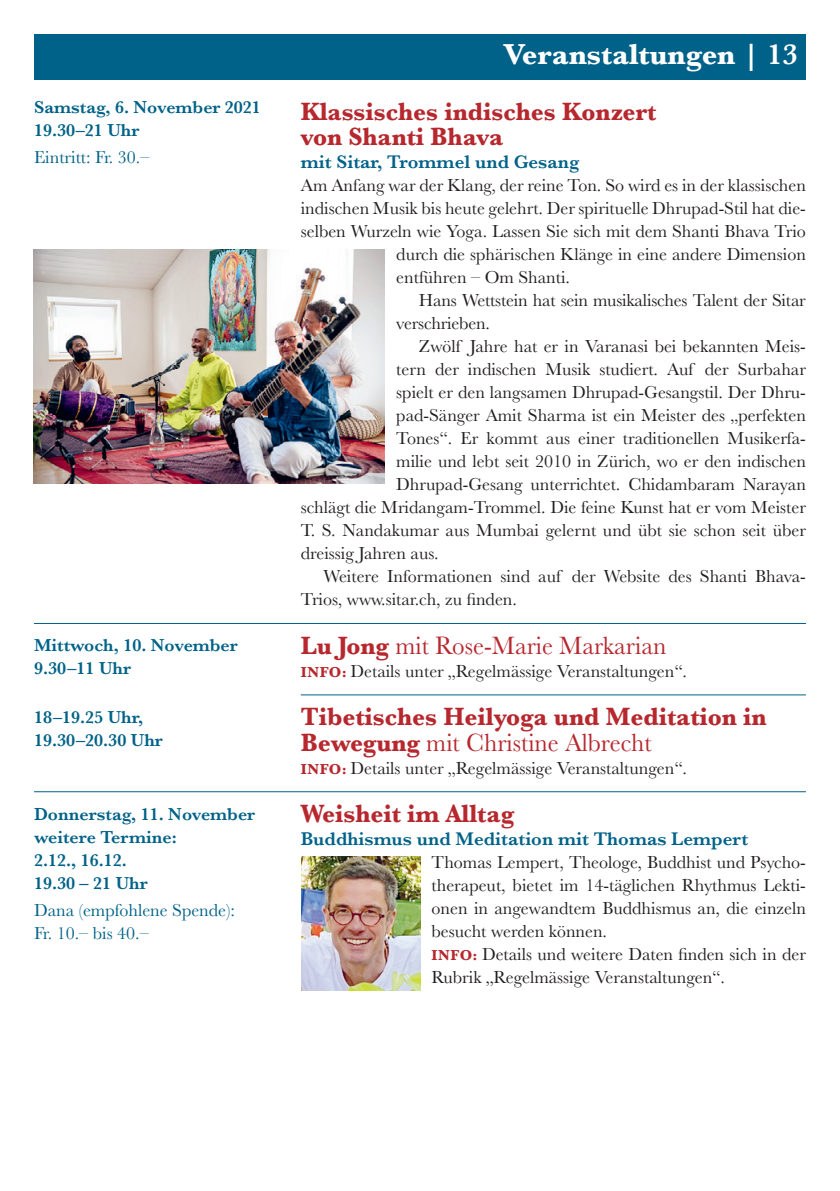
<style>
.page{position:relative;width:840px;height:1191px;background:#fff}
.page>*{position:absolute;margin:0;border:0;box-sizing:border-box;transform-origin:0 0}
.t1{font:700 30px "Baskerville";color:#fff}
.t2{font:700 26px/25.4px "Baskerville";color:#b7282e;scale:.96 1}
.t3{font:26px "Baskerville";color:#b7282e;scale:.96 1}
.t4{font:600 19px "Baskerville";color:#006288}
.t5{font:18px/23px "Baskerville";color:#231f20}
.t6{font:600 18px/23px "Baskerville";color:#006288}
.t7{font:18px/23px "Baskerville";color:#006288}
.s1{font-weight:600}
.s2{font-weight:700}
.s3{font-weight:700;font-size:15px;color:#b7282e}
.s4{font-weight:400}
</style>
<div class="page">
<hr style="left:34px;top:623px;width:771px;height:1px;background:#006288">
<hr style="left:300px;top:694px;width:505px;height:1px;background:#006288">
<hr style="left:34px;top:791px;width:771px;height:1px;background:#006288">
<div style="left:34px;top:34px;width:771px;height:45px;background:#006288"></div>
<img style="left:34px;top:250px;width:351px;height:234px">
<img style="left:301px;top:856px;width:119px;height:134px">
<p class="t6" style="left:34px;top:95px;width:228px">Samstag, 6. November 2021<br>19.30–21 Uhr</p>
<p class="t7" style="left:34px;top:146px;width:117px">Eintritt: Fr. 30.–</p>
<h1 class="t1" style="left:503px;top:34px;width:295px">Veranstaltungen <span class="s1">| 13</span></h1>
<h2 class="t2" style="left:300px;top:99px;width:371px">Klassisches indisches Konzert von Shanti Bhava</h2>
<p class="t4" style="left:300px;top:149px;width:280px">mit Sitar, Trommel und Gesang</p>
<p class="t5" style="left:300px;top:174px;width:506px">Am Anfang war der Klang, der reine Ton. So wird es in der klassischen</p>
<p class="t5" style="left:300px;top:197px;width:506px">indischen Musik bis heute gelehrt. Der spirituelle Dhrupad-Stil hat die-</p>
<p class="t5" style="left:300px;top:220px;width:506px">selben Wurzeln wie Yoga. Lassen Sie sich mit dem Shanti Bhava Trio</p>
<p class="t5" style="left:396px;top:243px;width:411px">durch die sphärischen Klänge in eine andere Dimension</p>
<p class="t5" style="left:396px;top:266px;width:175px">entführen – Om Shanti.</p>
<p class="t5" style="left:419px;top:289px;width:388px">Hans Wettstein hat sein musikalisches Talent der Sitar</p>
<p class="t5" style="left:396px;top:312px;width:95px">verschrieben.</p>
<p class="t5" style="left:419px;top:335px;width:388px">Zwölf Jahre hat er in Varanasi bei bekannten Meis-</p>
<p class="t5" style="left:396px;top:358px;width:411px">tern der indischen Musik studiert. Auf der Surbahar</p>
<p class="t5" style="left:396px;top:381px;width:411px">spielt er den langsamen Dhrupad-Gesangstil. Der Dhru-</p>
<p class="t5" style="left:396px;top:404px;width:411px">pad-Sänger Amit Sharma ist ein Meister des „perfekten</p>
<p class="t5" style="left:396px;top:427px;width:411px">Tones“. Er kommt aus einer traditionellen Musikerfa-</p>
<p class="t5" style="left:396px;top:450px;width:411px">milie und lebt seit 2010 in Zürich, wo er den indischen</p>
<p class="t5" style="left:396px;top:473px;width:411px">Dhrupad-Gesang unterrichtet. Chidambaram Narayan</p>
<p class="t5" style="left:300px;top:496px;width:506px">schlägt die Mridangam-Trommel. Die feine Kunst hat er vom Meister</p>
<p class="t5" style="left:300px;top:519px;width:506px">T. S. Nandakumar aus Mumbai gelernt und übt sie schon seit über</p>
<p class="t5" style="left:300px;top:542px;width:139px">dreissig Jahren aus.</p>
<p class="t5" style="left:323px;top:565px;width:483px">Weitere Informationen sind auf der Website des Shanti Bhava-</p>
<p class="t5" style="left:300px;top:588px;width:217px">Trios, www.sitar.ch, zu finden.</p>
<p class="t6" style="left:34px;top:634px;width:205px">Mittwoch, 10. November<br>9.30–11 Uhr</p>
<h2 class="t3" style="left:300px;top:629px;width:382px"><span class="s2">Lu Jong</span> mit Rose-Marie Markarian</h2>
<p class="t5" style="left:300px;top:659px;width:387px"><span class="s3">INFO:</span> Details unter „Regelmässige Veranstaltungen“.</p>
<p class="t6" style="left:34px;top:705px;width:130px">18–19.25 Uhr,<br>19.30–20.30 Uhr</p>
<h2 class="t2" style="left:300px;top:704px;width:486px">Tibetisches Heilyoga und Meditation in<br>Bewegung <span class="s4">mit Christine Albrecht</span></h2>
<p class="t5" style="left:300px;top:756px;width:387px"><span class="s3">INFO:</span> Details unter „Regelmässige Veranstaltungen“.</p>
<p class="t6" style="left:34px;top:802px;width:222px">Donnerstag, 11. November weitere Termine:<br>2.12., 16.12.<br>19.30 – 21 Uhr</p>
<p class="t7" style="left:34px;top:899px;width:202px">Dana (empfohlene Spende):<br>Fr. 10.– bis 40.–</p>
<h2 class="t2" style="left:300px;top:801px;width:224px">Weisheit im Alltag</h2>
<p class="t4" style="left:300px;top:825px;width:449px">Buddhismus und Meditation mit Thomas Lempert</p>
<p class="t5" style="left:431px;top:851px;width:375px">Thomas Lempert, Theologe, Buddhist und Psycho&shy;therapeut, bietet im 14-täglichen Rhythmus Lekti&shy;onen in angewandtem Buddhismus an, die einzeln besucht werden können.<br><span class="s3">INFO:</span> Details und weitere Daten finden sich in der Rubrik „Regelmässige Veranstaltungen“.</p>
</div>
